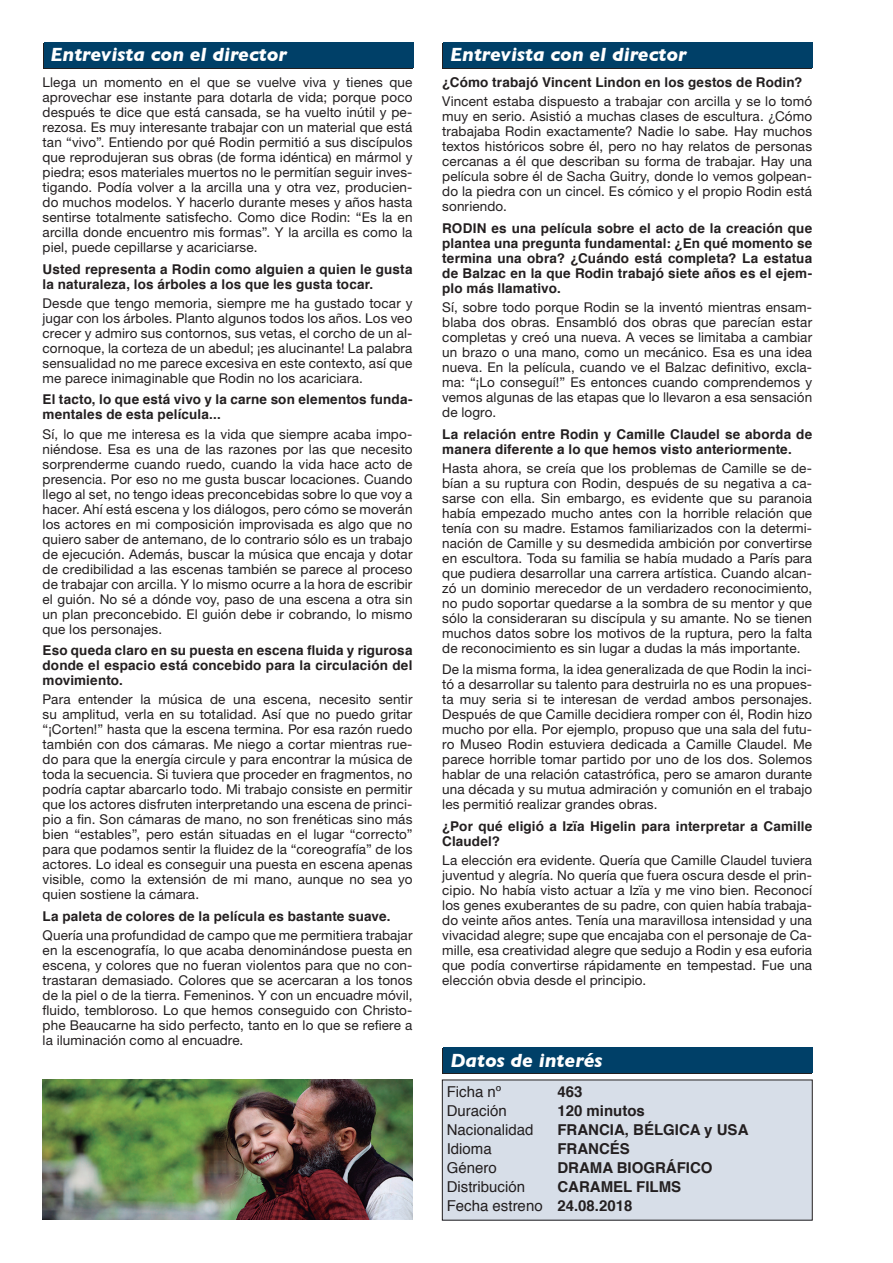
<style>
.page{position:relative;width:893px;height:1263px;background:#fff}
.page>*{position:absolute;margin:0;border:0;box-sizing:border-box;transform-origin:0 0}
.t1{font:italic 700 19.5px "Gill Sans";color:#fff}
.t2{font:15px "Helvetica";color:#231f20}
.t3{font:700 15px "Helvetica";color:#231f20}
.t4{font:13.5px/15px "Helvetica Neue";letter-spacing:.01em;color:#231f20;text-align:justify}
.t5{font:700 13.5px/15px "Helvetica";letter-spacing:.01em;color:#231f20}
.s1{font-weight:700}
</style>
<div class="page">
<div style="left:43px;top:44px;width:369px;height:25px;background:#231f20"></div>
<div style="left:44px;top:43px;width:370px;height:25px;background:#004068"></div>
<div style="left:442px;top:1049px;width:370px;height:25px;background:#231f20"></div>
<div style="left:443px;top:1048px;width:370px;height:25px;background:#004068"></div>
<div style="left:442px;top:1080px;width:370px;height:140px;background:#d7dee8"></div>
<div style="left:442px;top:44px;width:370px;height:25px;background:#231f20"></div>
<div style="left:443px;top:43px;width:370px;height:25px;background:#004068"></div>
<img style="left:43px;top:1080px;width:369px;height:139px">
<p class="t1" style="left:51px;top:43px;width:238px">Entrevista con el director</p>
<p class="t4" style="left:43px;top:75px;width:371px">Llega un momento en el que se vuelve viva y tienes que aprovechar ese instante para dotarla de vida; porque poco después te dice que está cansada, se ha vuelto inútil y pe&shy;rezosa. Es muy interesante trabajar con un material que está tan “vivo”. Entiendo por qué Rodin permitió a sus discípulos que reprodujeran sus obras (de forma idéntica) en mármol y piedra; esos materiales muertos no le permitían seguir inves&shy;tigando. Podía volver a la arcilla una y otra vez, producien&shy;do muchos modelos. Y hacerlo durante meses y años hasta sentirse totalmente satisfecho. Como dice Rodin: “Es la en arcilla donde encuentro mis formas”. Y la arcilla es como la piel, puede cepillarse y acariciarse.</p>
<p class="t5" style="left:43px;top:262px;width:371px">Usted representa a Rodin como alguien a quien le gusta la naturaleza, los árboles a los que les gusta tocar.</p>
<p class="t4" style="left:43px;top:295px;width:371px">Desde que tengo memoria, siempre me ha gustado tocar y jugar con los árboles. Planto algunos todos los años. Los veo crecer y admiro sus contornos, sus vetas, el corcho de un al&shy;cornoque, la corteza de un abedul; ¡es alucinante! La palabra sensualidad no me parece excesiva en este contexto, así que me parece inimaginable que Rodin no los acariciara.</p>
<p class="t5" style="left:43px;top:392px;width:371px">El tacto, lo que está vivo y la carne son elementos funda&shy;mentales de esta película...</p>
<p class="t4" style="left:43px;top:426px;width:371px">Sí, lo que me interesa es la vida que siempre acaba impo&shy;niéndose. Esa es una de las razones por las que necesito sorprenderme cuando ruedo, cuando la vida hace acto de presencia. Por eso no me gusta buscar locaciones. Cuando llego al set, no tengo ideas preconcebidas sobre lo que voy a hacer. Ahí está escena y los diálogos, pero cómo se moverán los actores en mi composición improvisada es algo que no quiero saber de antemano, de lo contrario sólo es un trabajo de ejecución. Además, buscar la música que encaja y dotar de credibilidad a las escenas también se parece al proceso de trabajar con arcilla. Y lo mismo ocurre a la hora de escribir el guión. No sé a dónde voy, paso de una escena a otra sin un plan preconcebido. El guión debe ir cobrando, lo mismo que los personajes.</p>
<p class="t5" style="left:43px;top:643px;width:371px;text-align:justify">Eso queda claro en su puesta en escena fluida y rigurosa donde el espacio está concebido para la circulación del movimiento.</p>
<p class="t4" style="left:43px;top:692px;width:371px">Para entender la música de una escena, necesito sentir su amplitud, verla en su totalidad. Así que no puedo gritar “¡Corten!” hasta que la escena termina. Por esa razón ruedo también con dos cámaras. Me niego a cortar mientras rue&shy;do para que la energía circule y para encontrar la música de toda la secuencia. Si tuviera que proceder en fragmentos, no podría captar abarcarlo todo. Mi trabajo consiste en permitir que los actores disfruten interpretando una escena de princi&shy;pio a fin. Son cámaras de mano, no son frenéticas sino más bien “estables”, pero están situadas en el lugar “correcto” para que podamos sentir la fluidez de la “coreografía” de los actores. Lo ideal es conseguir una puesta en escena apenas visible, como la extensión de mi mano, aunque no sea yo quien sostiene la cámara.</p>
<p class="t5" style="left:43px;top:908px;width:350px">La paleta de colores de la película es bastante suave.</p>
<p class="t4" style="left:43px;top:927px;width:371px">Quería una profundidad de campo que me permitiera trabajar en la escenografía, lo que acaba denominándose puesta en escena, y colores que no fueran violentos para que no con&shy;trastaran demasiado. Colores que se acercaran a los tonos de la piel o de la tierra. Femeninos. Y con un encuadre móvil, fluido, tembloroso. Lo que hemos conseguido con Christo&shy;phe Beaucarne ha sido perfecto, tanto en lo que se refiere a la iluminación como al encuadre.</p>
<p class="t1" style="left:450px;top:43px;width:238px">Entrevista con el director</p>
<p class="t5" style="left:442px;top:75px;width:362px">¿Cómo trabajó Vincent Lindon en los gestos de Rodin?</p>
<p class="t4" style="left:442px;top:94px;width:371px">Vincent estaba dispuesto a trabajar con arcilla y se lo tomó muy en serio. Asistió a muchas clases de escultura. ¿Cómo trabajaba Rodin exactamente? Nadie lo sabe. Hay muchos textos históricos sobre él, pero no hay relatos de personas cercanas a él que describan su forma de trabajar. Hay una película sobre él de Sacha Guitry, donde lo vemos golpean&shy;do la piedra con un cincel. Es cómico y el propio Rodin está sonriendo.</p>
<p class="t5" style="left:442px;top:221px;width:371px;text-align:justify">RODIN es una película sobre el acto de la creación que plantea una pregunta fundamental: ¿En qué momento se termina una obra? ¿Cuándo está completa? La estatua de Balzac en la que Rodin trabajó siete años es el ejem&shy;plo más llamativo.</p>
<p class="t4" style="left:442px;top:300px;width:371px">Sí, sobre todo porque Rodin se la inventó mientras ensam&shy;blaba dos obras. Ensambló dos obras que parecían estar completas y creó una nueva. A veces se limitaba a cambiar un brazo o una mano, como un mecánico. Esa es una idea nueva. En la película, cuando ve el Balzac definitivo, excla&shy;ma: “¡Lo conseguí!” Es entonces cuando comprendemos y vemos algunas de las etapas que lo llevaron a esa sensación de logro.</p>
<p class="t5" style="left:442px;top:426px;width:371px">La relación entre Rodin y Camille Claudel se aborda de manera diferente a lo que hemos visto anteriormente.</p>
<p class="t4" style="left:442px;top:460px;width:371px">Hasta ahora, se creía que los problemas de Camille se de&shy;bían a su ruptura con Rodin, después de su negativa a ca&shy;sarse con ella. Sin embargo, es evidente que su paranoia había empezado mucho antes con la horrible relación que tenía con su madre. Estamos familiarizados con la determi&shy;nación de Camille y su desmedida ambición por convertirse en escultora. Toda su familia se había mudado a París para que pudiera desarrollar una carrera artística. Cuando alcan&shy;zó un dominio merecedor de un verdadero reconocimiento, no pudo soportar quedarse a la sombra de su mentor y que sólo la consideraran su discípula y su amante. No se tienen muchos datos sobre los motivos de la ruptura, pero la falta de reconocimiento es sin lugar a dudas la más importante.</p>
<p class="t4" style="left:442px;top:662px;width:371px">De la misma forma, la idea generalizada de que Rodin la inci&shy;tó a desarrollar su talento para destruirla no es una propues&shy;ta muy seria si te interesan de verdad ambos personajes.<br>Después de que Camille decidiera romper con él, Rodin hizo mucho por ella. Por ejemplo, propuso que una sala del futu&shy;ro Museo Rodin estuviera dedicada a Camille Claudel. Me parece horrible tomar partido por uno de los dos. Solemos hablar de una relación catastrófica, pero se amaron durante una década y su mutua admiración y comunión en el trabajo les permitió realizar grandes obras.</p>
<p class="t5" style="left:442px;top:818px;width:371px">¿Por qué eligió a Izïa Higelin para interpretar a Camille<br>Claudel?</p>
<p class="t4" style="left:442px;top:852px;width:371px">La elección era evidente. Quería que Camille Claudel tuviera juventud y alegría. No quería que fuera oscura desde el prin&shy;cipio. No había visto actuar a Izïa y me vino bien. Reconocí los genes exuberantes de su padre, con quien había trabaja&shy;do veinte años antes. Tenía una maravillosa intensidad y una vivacidad alegre; supe que encajaba con el personaje de Ca&shy;mille, esa creatividad alegre que sedujo a Rodin y esa euforia que podía convertirse rápidamente en tempestad. Fue una elección obvia desde el principio.</p>
<p class="t1" style="left:450px;top:1048px;width:154px">Datos de interés</p>
<p class="t2" style="left:447px;top:1080px;width:56px">Ficha nº</p>
<p class="t3" style="left:557px;top:1079px;width:27px">463</p>
<p class="t2" style="left:447px;top:1099px;width:62px">Duración</p>
<p class="t3" style="left:557px;top:1098px;width:89px">120 minutos</p>
<p class="t2" style="left:447px;top:1118px;width:88px">Nacionalidad</p>
<p class="t3" style="left:557px;top:1117px;width:193px">FRANCIA, BÉLGICA y USA</p>
<p class="t2" style="left:447px;top:1137px;width:47px">Idioma</p>
<p class="t3" style="left:557px;top:1136px;width:74px">FRANCÉS</p>
<p class="t2" style="left:447px;top:1156px;width:52px">Género</p>
<p class="t3" style="left:557px;top:1155px;width:157px">DRAMA BIOGRÁFICO</p>
<p class="t2" style="left:447px;top:1175px;width:80px">Distribución</p>
<p class="t3" style="left:557px;top:1174px;width:125px">CARAMEL FILMS</p>
<p class="t2" style="left:447px;top:1194px;width:187px">Fecha estreno <span class="s1">24.08.2018</span></p>
</div>
